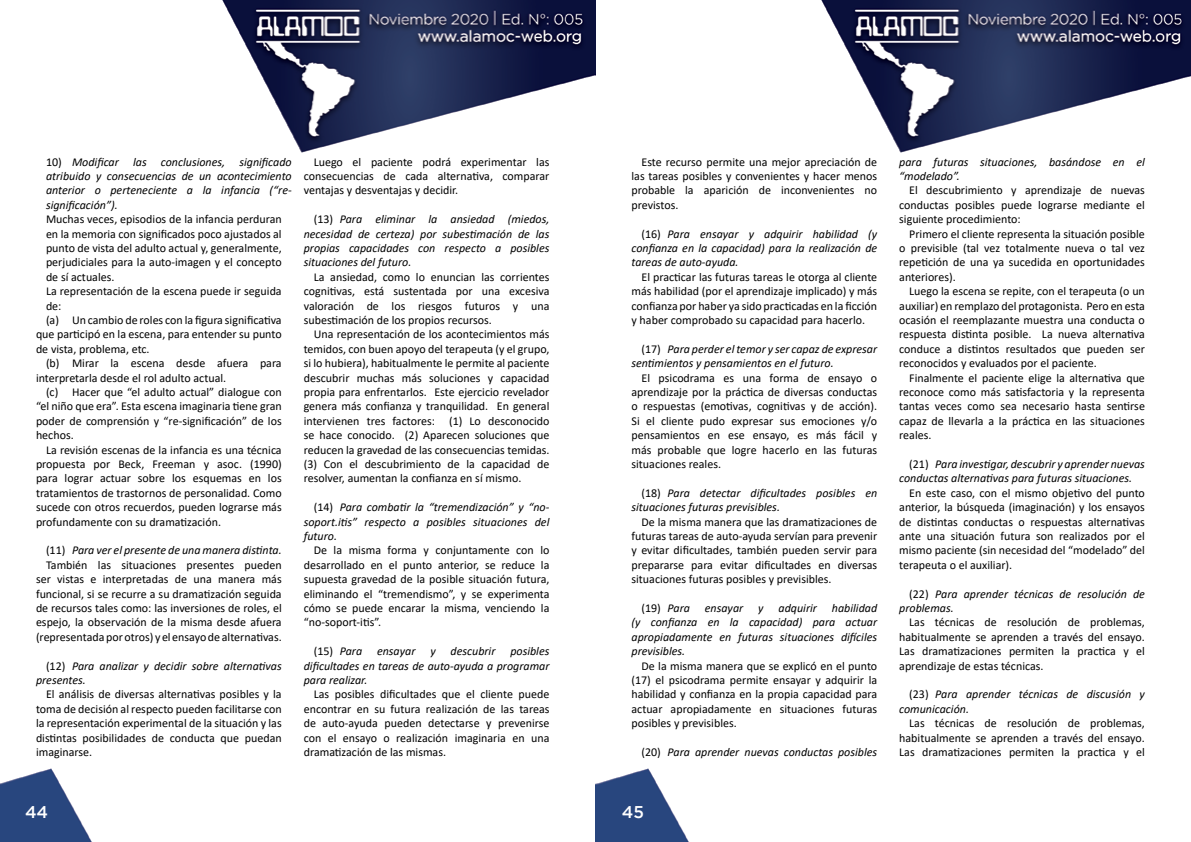
<style>
.page{position:relative;width:1191px;height:842px;background:#fff}
.page>*{position:absolute;margin:0;border:0;box-sizing:border-box;transform-origin:0 0}
.t1{font:500 17px "Gotham";color:#fff}
.t2{font:12px/14.4px "Calibri";color:#000;text-align:justify}
.t3{font:italic 12px/14.4px "Calibri";color:#000}
.s1{font-style:normal}
.s2{font-style:italic}
</style>
<div class="page">
<img style="left:821px;top:0;width:370px;height:153px">
<img style="left:0;top:768px;width:92px;height:74px">
<img style="left:595px;top:768px;width:94px;height:74px">
<img style="left:222px;top:0;width:373px;height:153px">
<p class="t3" style="left:46px;top:154px;width:247px;text-align:justify"><span class="s1">10)</span> Modificar las conclusiones, significado atribuido y consecuencias de un acontecimiento anterior o perteneciente a la infancia (“re&shy;significación”).</p>
<p class="t2" style="left:46px;top:212px;width:237px">Muchas veces, episodios de la infancia perduran</p>
<p class="t2" style="left:46px;top:226px;width:237px">en la memoria con significados poco ajustados al</p>
<p class="t2" style="left:46px;top:240px;width:237px">punto de vista del adulto actual y, generalmente,</p>
<p class="t2" style="left:46px;top:255px;width:237px">perjudiciales para la auto-imagen y el concepto</p>
<p class="t2" style="left:46px;top:269px;width:70px">de sí actuales.</p>
<p class="t2" style="left:46px;top:284px;width:237px">La representación de la escena puede ir seguida</p>
<p class="t2" style="left:46px;top:298px;width:17px">de:</p>
<p class="t2" style="left:46px;top:312px;width:237px">(a) Un cambio de roles con la figura significativa</p>
<p class="t2" style="left:36px;top:327px;width:247px">que participó en la escena, para entender su punto</p>
<p class="t2" style="left:36px;top:341px;width:115px">de vista, problema, etc.</p>
<p class="t2" style="left:46px;top:356px;width:237px">(b) Mirar la escena desde afuera para</p>
<p class="t2" style="left:36px;top:370px;width:192px">interpretarla desde el rol adulto actual.</p>
<p class="t2" style="left:46px;top:384px;width:237px">(c) Hacer que “el adulto actual” dialogue con</p>
<p class="t2" style="left:36px;top:399px;width:247px">“el niño que era”. Esta escena imaginaria tiene gran</p>
<p class="t2" style="left:36px;top:413px;width:247px">poder de comprensión y “re-significación” de los</p>
<p class="t2" style="left:36px;top:428px;width:39px">hechos.</p>
<p class="t2" style="left:46px;top:442px;width:237px">La revisión escenas de la infancia es una técnica</p>
<p class="t2" style="left:36px;top:456px;width:247px">propuesta por Beck, Freeman y asoc. (1990)</p>
<p class="t2" style="left:36px;top:471px;width:247px">para lograr actuar sobre los esquemas en los</p>
<p class="t2" style="left:36px;top:485px;width:247px">tratamientos de trastornos de personalidad. Como</p>
<p class="t2" style="left:36px;top:500px;width:247px">sucede con otros recuerdos, pueden lograrse más</p>
<p class="t2" style="left:36px;top:514px;width:186px">profundamente con su dramatización.</p>
<p class="t2" style="left:36px;top:543px;width:247px;text-align:right">(11) <span class="s2">Para ver el presente de una manera distinta.<br></span>También las situaciones presentes pueden ser vistas e interpretadas de una manera más funcional, si se recurre a su dramatización seguida de recursos tales como: las inversiones de roles, el espejo, la observación de la misma desde afuera (representada por otros) y el ensayo de alternativas.</p>
<p class="t3" style="left:36px;top:658px;width:247px;text-indent:10px"><span class="s1">(12)</span> Para analizar y decidir sobre alternativas presentes.</p>
<p class="t2" style="left:36px;top:687px;width:247px;text-indent:10px">El análisis de diversas alternativas posibles y la toma de decisión al respecto pueden facilitarse con la representación experimental de la situación y las distintas posibilidades de conducta que puedan imaginarse.</p>
<p class="t2" style="left:304px;top:154px;width:247px;text-indent:10px">Luego el paciente podrá experimentar las consecuencias de cada alternativa, comparar ventajas y desventajas y decidir.</p>
<p class="t3" style="left:304px;top:211px;width:247px;text-align:justify;text-indent:10px"><span class="s1">(13)</span> Para eliminar la ansiedad (miedos, necesidad de certeza) por subestimación de las propias capacidades con respecto a posibles situaciones del futuro.</p>
<p class="t2" style="left:304px;top:269px;width:247px;text-indent:10px">La ansiedad, como lo enuncian las corrientes cognitivas, está sustentada por una excesiva valoración de los riesgos futuros y una subestimación de los propios recursos.</p>
<p class="t2" style="left:304px;top:327px;width:247px;text-indent:10px">Una representación de los acontecimientos más temidos, con buen apoyo del terapeuta (y el grupo, si lo hubiera), habitualmente le permite al paciente descubrir muchas más soluciones y capacidad propia para enfrentarlos. Este ejercicio revelador genera más confianza y tranquilidad. En general intervienen tres factores: (1) Lo desconocido se hace conocido. (2) Aparecen soluciones que reducen la gravedad de las consecuencias temidas. (3) Con el descubrimiento de la capacidad de resolver, aumentan la confianza en sí mismo.</p>
<p class="t3" style="left:304px;top:499px;width:247px;text-align:justify;text-indent:10px"><span class="s1">(14)</span> Para combatir la “tremendización” y “no&shy;soport.itis” respecto a posibles situaciones del futuro.</p>
<p class="t2" style="left:304px;top:543px;width:247px;text-indent:10px">De la misma forma y conjuntamente con lo desarrollado en el punto anterior, se reduce la supuesta gravedad de la posible situación futura, eliminando el “tremendismo”, y se experimenta cómo se puede encarar la misma, venciendo la “no-soport-itis”.</p>
<p class="t3" style="left:304px;top:643px;width:247px;text-align:justify;text-indent:10px"><span class="s1">(15)</span> Para ensayar y descubrir posibles dificultades en tareas de auto-ayuda a programar para realizar.</p>
<p class="t2" style="left:304px;top:687px;width:247px;text-indent:10px">Las posibles dificultades que el cliente puede encontrar en su futura realización de las tareas de auto-ayuda pueden detectarse y prevenirse con el ensayo o realización imaginaria en una dramatización de las mismas.</p>
<p class="t2" style="left:631px;top:154px;width:247px;text-indent:10px">Este recurso permite una mejor apreciación de las tareas posibles y convenientes y hacer menos probable la aparición de inconvenientes no previstos.</p>
<p class="t3" style="left:631px;top:226px;width:247px;text-align:justify;text-indent:10px"><span class="s1">(16)</span> Para ensayar y adquirir habilidad (y confianza en la capacidad) para la realización de tareas de auto-ayuda.</p>
<p class="t2" style="left:631px;top:269px;width:247px;text-indent:10px">El practicar las futuras tareas le otorga al cliente más habilidad (por el aprendizaje implicado) y más confianza por haber ya sido practicadas en la ficción y haber comprobado su capacidad para hacerlo.</p>
<p class="t3" style="left:631px;top:341px;width:247px;text-indent:10px"><span class="s1">(17)</span> Para perder el temor y ser capaz de expresar sentimientos y pensamientos en el futuro.</p>
<p class="t2" style="left:631px;top:370px;width:247px;text-indent:10px">El psicodrama es una forma de ensayo o aprendizaje por la práctica de diversas conductas o respuestas (emotivas, cognitivas y de acción).<br>Si el cliente pudo expresar sus emociones y/o pensamientos en ese ensayo, es más fácil y más probable que logre hacerlo en las futuras situaciones reales.</p>
<p class="t3" style="left:631px;top:485px;width:247px;text-indent:10px"><span class="s1">(18)</span> Para detectar dificultades posibles en situaciones futuras previsibles.</p>
<p class="t2" style="left:631px;top:514px;width:247px;text-indent:10px">De la misma manera que las dramatizaciones de futuras tareas de auto-ayuda servían para prevenir y evitar dificultades, también pueden servir para prepararse para evitar dificultades en diversas situaciones futuras posibles y previsibles.</p>
<p class="t3" style="left:631px;top:600px;width:247px;text-align:justify;text-indent:10px"><span class="s1">(19)</span> Para ensayar y adquirir habilidad (y confianza en la capacidad) para actuar apropiadamente en futuras situaciones difíciles previsibles.</p>
<p class="t2" style="left:631px;top:658px;width:247px;text-indent:10px">De la misma manera que se explicó en el punto (17) el psicodrama permite ensayar y adquirir la habilidad y confianza en la propia capacidad para actuar apropiadamente en situaciones futuras posibles y previsibles.</p>
<p class="t3" style="left:641px;top:744px;width:237px"><span class="s1">(20)</span> Para aprender nuevas conductas posibles</p>
<h1 class="t1" style="left:25px;top:803px;width:25px">44</h1>
<h1 class="t1" style="left:622px;top:803px;width:24px">45</h1>
<p class="t3" style="left:899px;top:154px;width:247px">para futuras situaciones, basándose en el “modelado”.</p>
<p class="t2" style="left:899px;top:183px;width:247px;text-indent:10px">El descubrimiento y aprendizaje de nuevas conductas posibles puede lograrse mediante el siguiente procedimiento:</p>
<p class="t2" style="left:899px;top:226px;width:247px;text-indent:10px">Primero el cliente representa la situación posible o previsible (tal vez totalmente nueva o tal vez repetición de una ya sucedida en oportunidades anteriores).</p>
<p class="t2" style="left:899px;top:284px;width:247px;text-indent:10px">Luego la escena se repite, con el terapeuta (o un auxiliar) en remplazo del protagonista. Pero en esta ocasión el reemplazante muestra una conducta o respuesta distinta posible. La nueva alternativa conduce a distintos resultados que pueden ser reconocidos y evaluados por el paciente.</p>
<p class="t2" style="left:899px;top:370px;width:247px;text-indent:10px">Finalmente el paciente elige la alternativa que reconoce como más satisfactoria y la representa tantas veces como sea necesario hasta sentirse capaz de llevarla a la práctica en las situaciones reales.</p>
<p class="t3" style="left:899px;top:456px;width:247px;text-indent:10px"><span class="s1">(21)</span> Para investigar, descubrir y aprender nuevas conductas alternativas para futuras situaciones.</p>
<p class="t2" style="left:899px;top:485px;width:247px;text-indent:10px">En este caso, con el mismo objetivo del punto anterior, la búsqueda (imaginación) y los ensayos de distintas conductas o respuestas alternativas ante una situación futura son realizados por el mismo paciente (sin necesidad del “modelado” del terapeuta o el auxiliar).</p>
<p class="t3" style="left:899px;top:586px;width:247px;text-indent:10px"><span class="s1">(22)</span> Para aprender técnicas de resolución de problemas.</p>
<p class="t2" style="left:899px;top:615px;width:247px;text-indent:10px">Las técnicas de resolución de problemas, habitualmente se aprenden a través del ensayo.<br>Las dramatizaciones permiten la practica y el aprendizaje de estas técnicas.</p>
<p class="t3" style="left:899px;top:687px;width:247px;text-indent:10px"><span class="s1">(23)</span> Para aprender técnicas de discusión y comunicación.</p>
<p class="t2" style="left:899px;top:716px;width:247px;text-indent:10px">Las técnicas de resolución de problemas, habitualmente se aprenden a través del ensayo.<br>Las dramatizaciones permiten la practica y el</p>
</div>
